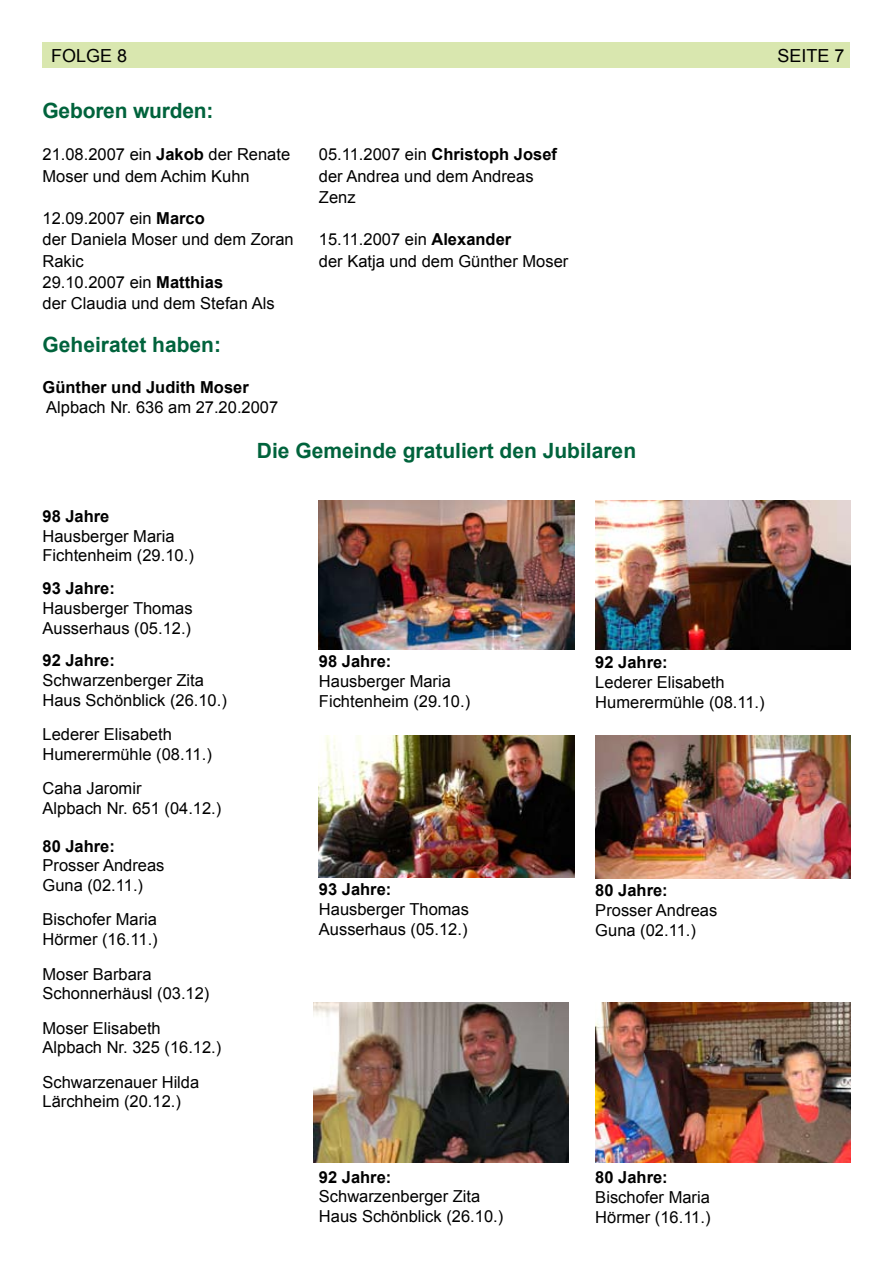
<style>
.page{position:relative;width:893px;height:1263px;background:#fff}
.page>*{position:absolute;margin:0;border:0;box-sizing:border-box;transform-origin:0 0}
.t1{font:700 21px "Arial";color:#00633c}
.t2{font:18px "Arial";color:#000}
.t3{font:16.5px/19.8px "Arial";color:#000}
.t4{font:700 16.5px "Arial";color:#000}
.s1{font-weight:700}
</style>
<div class="page">
<div style="left:43px;top:43px;width:807px;height:25px;background:#d9e7af"></div>
<img style="left:319px;top:500px;width:255px;height:149px">
<img style="left:319px;top:736px;width:255px;height:141px">
<img style="left:313px;top:1002px;width:255px;height:160px">
<img style="left:595px;top:500px;width:255px;height:150px">
<img style="left:595px;top:736px;width:255px;height:142px">
<img style="left:595px;top:1002px;width:255px;height:160px">
<p class="t2" style="left:51px;top:45px;width:78px">FOLGE 8</p>
<p class="t2" style="left:778px;top:45px;width:69px">SEITE 7</p>
<p class="t1" style="left:43px;top:99px;width:172px">Geboren wurden:</p>
<p class="t3" style="left:43px;top:144px;width:249px;line-height:21.3px">21.08.2007 ein <span class="s1">Jakob</span> der Renate<br>Moser und dem Achim Kuhn</p>
<p class="t3" style="left:43px;top:208px;width:253px;line-height:21.3px">12.09.2007 ein <span class="s1">Marco<br></span>der Daniela Moser und dem Zoran<br>Rakic<br>29.10.2007 ein <span class="s1">Matthias<br></span>der Claudia und dem Stefan Als</p>
<p class="t1" style="left:43px;top:332px;width:180px">Geheiratet haben:</p>
<p class="t4" style="left:43px;top:378px;width:208px">Günther und Judith Moser</p>
<p class="t3" style="left:46px;top:397px;width:234px">Alpbach Nr. 636 am 27.20.2007</p>
<p class="t1" style="left:257px;top:439px;width:381px">Die Gemeinde gratuliert den Jubilaren</p>
<p class="t3" style="left:319px;top:144px;width:240px;line-height:21.3px">05.11.2007 ein <span class="s1">Christoph Josef </span>der Andrea und dem Andreas<br>Zenz</p>
<p class="t3" style="left:319px;top:229px;width:251px;line-height:21.3px">15.11.2007 ein <span class="s1">Alexander<br></span>der Katja und dem Günther Moser</p>
<p class="t4" style="left:43px;top:507px;width:68px">98 Jahre</p>
<p class="t3" style="left:43px;top:526px;width:153px">Hausberger Maria<br>Fichtenheim (29.10.)</p>
<p class="t4" style="left:43px;top:579px;width:74px">93 Jahre:</p>
<p class="t3" style="left:43px;top:598px;width:152px">Hausberger Thomas<br>Ausserhaus (05.12.)</p>
<p class="t4" style="left:43px;top:651px;width:74px">92 Jahre:</p>
<p class="t3" style="left:43px;top:670px;width:186px">Schwarzenberger Zita<br>Haus Schönblick (26.10.)</p>
<p class="t3" style="left:43px;top:724px;width:171px">Lederer Elisabeth<br>Humerermühle (08.11.)</p>
<p class="t3" style="left:43px;top:778px;width:180px">Caha Jaromir<br>Alpbach Nr. 651 (04.12.)</p>
<p class="t4" style="left:43px;top:837px;width:74px">80 Jahre:</p>
<p class="t3" style="left:43px;top:856px;width:123px">Prosser Andreas<br>Guna (02.11.)</p>
<p class="t3" style="left:43px;top:910px;width:117px">Bischofer Maria<br>Hörmer (16.11.)</p>
<p class="t3" style="left:43px;top:964px;width:168px">Moser Barbara<br>Schonnerhäusl (03.12)</p>
<p class="t3" style="left:43px;top:1018px;width:180px">Moser Elisabeth<br>Alpbach Nr. 325 (16.12.)</p>
<p class="t3" style="left:43px;top:1072px;width:158px">Schwarzenauer Hilda<br>Lärchheim (20.12.)</p>
<p class="t4" style="left:319px;top:652px;width:74px">98 Jahre:</p>
<p class="t3" style="left:319px;top:671px;width:153px">Hausberger Maria<br>Fichtenheim (29.10.)</p>
<p class="t4" style="left:319px;top:880px;width:74px">93 Jahre:</p>
<p class="t3" style="left:319px;top:899px;width:152px">Hausberger Thomas<br>Ausserhaus (05.12.)</p>
<p class="t4" style="left:319px;top:1167px;width:74px">92 Jahre:</p>
<p class="t3" style="left:319px;top:1186px;width:186px">Schwarzenberger Zita<br>Haus Schönblick (26.10.)</p>
<p class="t4" style="left:595px;top:653px;width:74px">92 Jahre:</p>
<p class="t3" style="left:595px;top:672px;width:171px">Lederer Elisabeth<br>Humerermühle (08.11.)</p>
<p class="t4" style="left:595px;top:881px;width:74px">80 Jahre:</p>
<p class="t3" style="left:595px;top:900px;width:123px">Prosser Andreas<br>Guna (02.11.)</p>
<p class="t4" style="left:595px;top:1168px;width:74px">80 Jahre:</p>
<p class="t3" style="left:595px;top:1187px;width:117px">Bischofer Maria<br>Hörmer (16.11.)</p>
</div>
